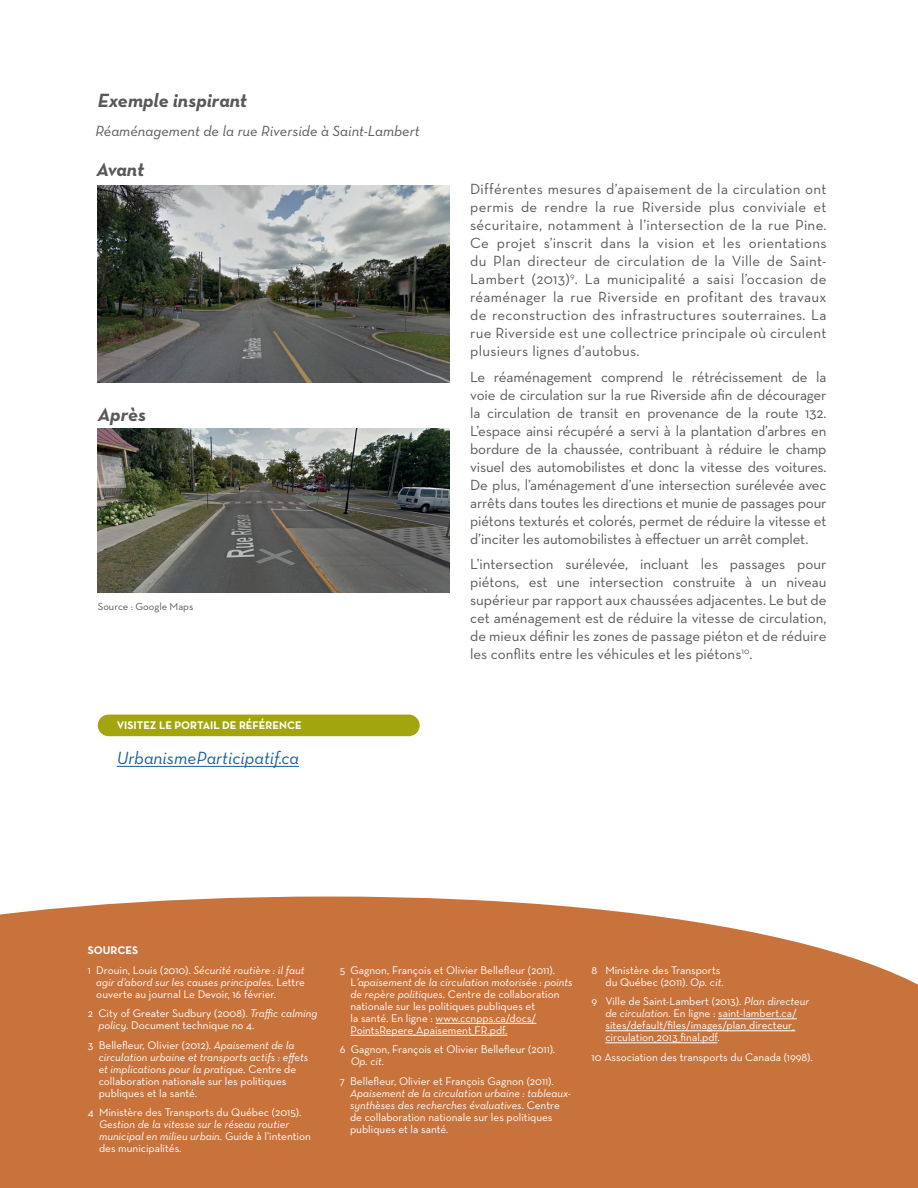
<style>
.page{position:relative;width:918px;height:1188px;background:#fff}
.page>*{position:absolute;margin:0;border:0;box-sizing:border-box;transform-origin:0 0}
.t1{font:italic 700 19.5px "Neutra Text";color:#57585a}
.t2{font:italic 18px "Neutra Text";color:#175d9e}
.t3{font:15px/18px "Neutra Text";color:#57585a;text-align:justify}
.t4{font:italic 15px "Neutra Text";color:#57585a}
.t5{font:11.25px/12px "Neutra Text";color:#fff}
.t6{font:italic 11.25px/12px "Neutra Text";color:#fff}
.t7{font:700 11.25px "Neutra Text";color:#fff}
.t8{font:10.5px "Neutra Text";color:#57585a}
.s1{font-weight:700;font-style:normal}
.s2{font-style:normal}
.s3{font-style:italic}
</style>
<div class="page">
<div style="left:0;top:897px;width:918px;height:291px;background:#c9733c"></div>
<img style="left:98px;top:185px;width:352px;height:198px">
<img style="left:98px;top:428px;width:352px;height:165px">
<hr style="left:436px;top:1023px;width:100px;height:1px;background:#fff">
<hr style="left:350px;top:1035px;width:157px;height:1px;background:#fff">
<hr style="left:718px;top:1019px;width:79px;height:1px;background:#fff">
<hr style="left:605px;top:1031px;width:190px;height:1px;background:#fff">
<hr style="left:605px;top:1043px;width:113px;height:1px;background:#fff">
<div style="left:98px;top:715px;width:322px;height:21px;background:#a3a50e;border-radius:11px"></div>
<hr style="left:117px;top:766px;width:182px;height:1px;background:#175d9e">
<h1 class="t1" style="left:98px;top:88px;width:151px">Exemple inspirant</h1>
<p class="t4" style="left:96px;top:122px;width:326px">Réaménagement de la rue Riverside à Saint-Lambert</p>
<h1 class="t1" style="left:97px;top:158px;width:49px">Avant</h1>
<h1 class="t1" style="left:98px;top:402px;width:50px">Après</h1>
<p class="t8" style="left:98px;top:600px;width:97px">Source : Google Maps</p>
<p class="t7" style="left:117px;top:718px;width:186px">VISITEZ LE PORTAIL DE RÉFÉRENCE</p>
<p class="t2" style="left:117px;top:747px;width:184px">UrbanismeParticipatif.ca</p>
<p class="t3" style="left:470px;top:180px;width:358px">Différentes mesures d’apaisement de la circulation ont permis de rendre la rue Riverside plus conviviale et sécuritaire, notamment à l’intersection de la rue Pine.<br>Ce projet s’inscrit dans la vision et les orientations du Plan directeur de circulation de la Ville de Saint-Lambert (2013)<sup>9</sup>. La municipalité a saisi l’occasion de réaménager la rue Riverside en profitant des travaux de reconstruction des infrastructures souterraines. La rue Riverside est une collectrice principale où circulent plusieurs lignes d’autobus.</p>
<p class="t3" style="left:470px;top:368px;width:358px">Le réaménagement comprend le rétrécissement de la voie de circulation sur la rue Riverside afin de décourager la circulation de transit en provenance de la route 132.<br>L’espace ainsi récupéré a servi à la plantation d’arbres en bordure de la chaussée, contribuant à réduire le champ visuel des automobilistes et donc la vitesse des voitures.<br>De plus, l’aménagement d’une intersection surélevée avec arrêts dans toutes les directions et munie de passages pour piétons texturés et colorés, permet de réduire la vitesse et d’inciter les automobilistes à effectuer un arrêt complet.</p>
<p class="t3" style="left:470px;top:555px;width:358px">L’intersection surélevée, incluant les passages pour piétons, est une intersection construite à un niveau supérieur par rapport aux chaussées adjacentes. Le but de cet aménagement est de réduire la vitesse de circulation, de mieux définir les zones de passage piéton et de réduire les conflits entre les véhicules et les piétons<sup>10</sup>.</p>
<p class="t6" style="left:88px;top:941px;width:218px;line-height:19.5px"><span class="s1">SOURCES<br></span><span class="s2">1 Drouin, Louis (2010).</span> Sécurité routière : il faut</p>
<p class="t5" style="left:96px;top:976px;width:210px"><span class="s3">agir d’abord sur les causes principales.</span> Lettre ouverte au journal Le Devoir, 16 février.</p>
<p class="t5" style="left:98px;top:1007px;width:220px;text-indent:-11px">2 City of Greater Sudbury (2008). <span class="s3">Traffic calming policy.</span> Document technique no 4.</p>
<p class="t5" style="left:99px;top:1039px;width:211px;text-indent:-11px">3 Bellefleur, Olivier (2012). <span class="s3">Apaisement de la circulation urbaine et transports actifs : effets et implications pour la pratique.</span> Centre de collaboration nationale sur les politiques publiques et la santé.</p>
<p class="t5" style="left:88px;top:1106px;width:215px">4 Ministère des Transports du Québec (2015).</p>
<p class="t6" style="left:99px;top:1118px;width:213px">Gestion de la vitesse sur le réseau routier municipal en milieu urbain. <span class="s2">Guide à l’intention des municipalités.</span></p>
<p class="t5" style="left:350px;top:964px;width:224px;text-indent:-11px">5 Gagnon, François et Olivier Bellefleur (2011).<br>L<span class="s3">’apaisement de la circulation motorisée : points de repère politiques.</span> Centre de collaboration nationale sur les politiques publiques et<br>la santé. En ligne : www.ccnpps.ca/docs/ PointsRepere_Apaisement_FR.pdf.</p>
<p class="t5" style="left:340px;top:1043px;width:217px">6 Gagnon, François et Olivier Bellefleur (2011).</p>
<p class="t6" style="left:351px;top:1055px;width:35px">Op. cit.</p>
<p class="t5" style="left:340px;top:1075px;width:215px">7 Bellefleur, Olivier et François Gagnon (2011).</p>
<p class="t6" style="left:350px;top:1087px;width:222px">Apaisement de la circulation urbaine : tableaux&shy;synthèses des recherches évaluatives<span class="s2">. Centre de collaboration nationale sur les politiques publiques et la santé.</span></p>
<p class="t5" style="left:605px;top:964px;width:120px;text-indent:-14px">8 Ministère des Transports du Québec (2011). <span class="s3">Op. cit.</span></p>
<p class="t5" style="left:605px;top:995px;width:205px;text-indent:-14px">9 Ville de Saint-Lambert (2013). <span class="s3">Plan directeur de circulation</span>. En ligne : saint-lambert.ca/ sites/default/files/images/plan_directeur_ circulation_2013_final.pdf.</p>
<p class="t5" style="left:592px;top:1051px;width:223px">10 Association des transports du Canada (1998).</p>
</div>
